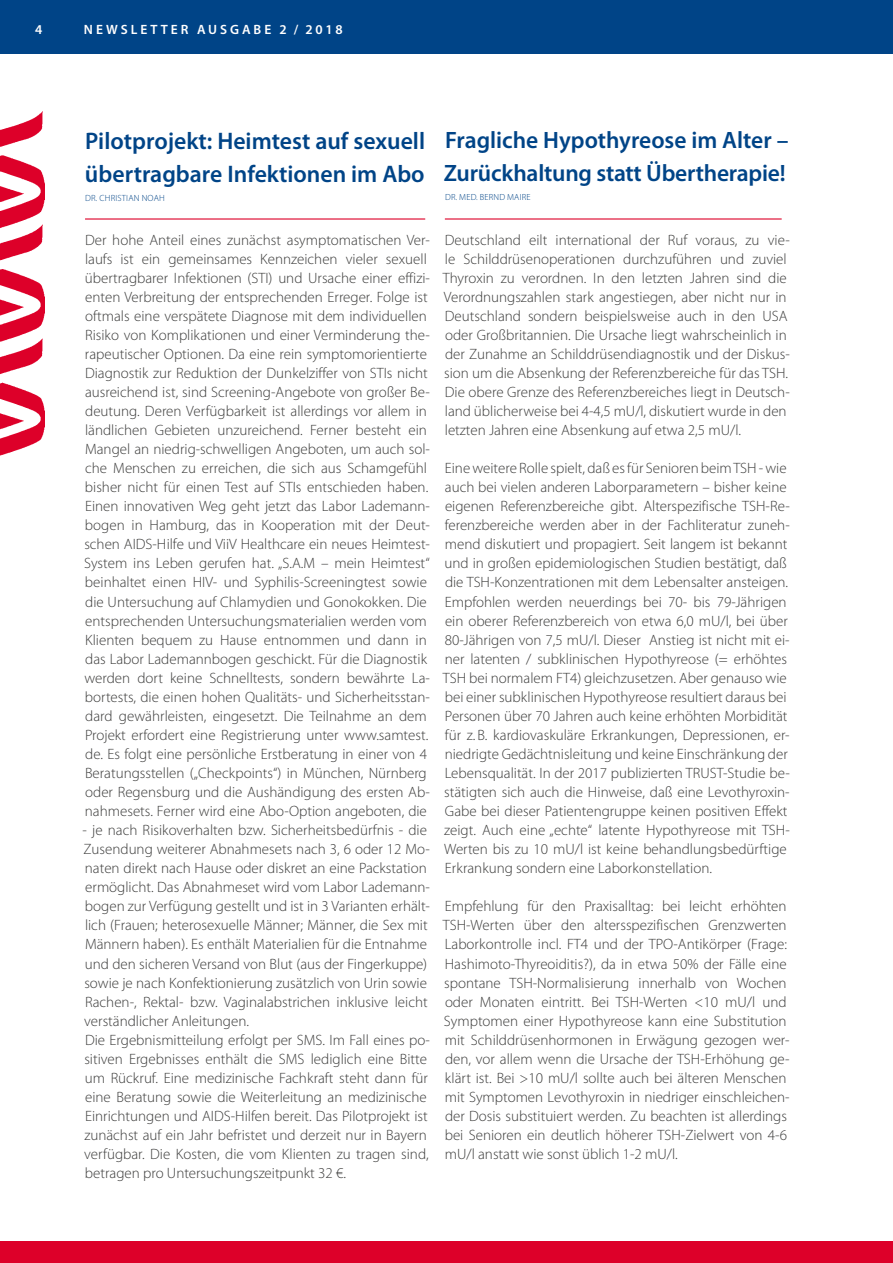
<style>
.page{position:relative;width:893px;height:1263px;background:#fff}
.page>*{position:absolute;margin:0;border:0;box-sizing:border-box;transform-origin:0 0}
.t1{font:600 24px/33px "Myriad Pro";color:#004487}
.t2{font:600 23.7px/32.7px "Myriad Pro";letter-spacing:-.01em;color:#004487}
.t3{font:300 15px/19px "Myriad Pro";color:#3b3b3a}
.t4{font:600 13.5px "Myriad Pro";letter-spacing:.22em;color:#fff}
.t5{font:300 9px "Myriad Pro";letter-spacing:.02em;color:#004487}
.t6{font:300 8.85px "Myriad Pro";letter-spacing:.02em;color:#004487}
</style>
<div class="page">
<div style="left:0;top:1242px;width:893px;height:21px;background:#dd0029"></div>
<div style="left:0;top:0;width:893px;height:53px;background:#004487"></div>
<img style="left:0;top:111px;width:45px;height:345px">
<hr style="left:445px;top:218px;width:337px;height:2px;background:#dd0029">
<hr style="left:85px;top:218px;width:340px;height:2px;background:#dd0029">
<p class="t4" style="left:35px;top:22px;width:9px">4</p>
<p class="t4" style="left:84px;top:22px;width:260px">NEWSLETTER AUSGABE 2 / 2018</p>
<h1 class="t1" style="left:85px;top:125px;width:342px">Pilotprojekt: Heimtest auf sexuell übertragbare Infektionen im Abo</h1>
<p class="t5" style="left:85px;top:193px;width:81px">DR. CHRISTIAN NOAH</p>
<p class="t3" style="left:84px;top:230px;width:347px">Der hohe Anteil eines zunächst asymptomatischen Ver&shy;laufs ist ein gemeinsames Kennzeichen vieler sexuell übertragbarer Infektionen (STI) und Ursache einer effizi&shy;enten Verbreitung der entsprechenden Erreger. Folge ist oftmals eine verspätete Diagnose mit dem individuellen Risiko von Komplikationen und einer Verminderung the&shy;rapeutischer Optionen. Da eine rein symptomorientierte Diagnostik zur Reduktion der Dunkelziffer von STIs nicht ausreichend ist, sind Screening-Angebote von großer Be&shy;deutung. Deren Verfügbarkeit ist allerdings vor allem in ländlichen Gebieten unzureichend. Ferner besteht ein Mangel an niedrig-schwelligen Angeboten, um auch sol&shy;che Menschen zu erreichen, die sich aus Schamgefühl bisher nicht für einen Test auf STIs entschieden haben.<br>Einen innovativen Weg geht jetzt das Labor Lademann&shy;bogen in Hamburg, das in Kooperation mit der Deut&shy;schen AIDS-Hilfe und ViiV Healthcare ein neues Heimtest-System ins Leben gerufen hat. „S.A.M – mein Heimtest“ beinhaltet einen HIV- und Syphilis-Screeningtest sowie die Untersuchung auf Chlamydien und Gonokokken. Die entsprechenden Untersuchungsmaterialien werden vom Klienten bequem zu Hause entnommen und dann in das Labor Lademannbogen geschickt. Für die Diagnostik werden dort keine Schnelltests, sondern bewährte La&shy;bortests, die einen hohen Qualitäts- und Sicherheitsstan&shy;dard gewährleisten, eingesetzt. Die Teilnahme an dem Projekt erfordert eine Registrierung unter www.samtest. de. Es folgt eine persönliche Erstberatung in einer von 4<br>Beratungsstellen („Checkpoints“) in München, Nürnberg oder Regensburg und die Aushändigung des ersten Ab&shy;nahmesets. Ferner wird eine Abo-Option angeboten, die</p>
<p class="t3" style="left:83px;top:821px;width:349px">- je nach Risikoverhalten bzw. Sicherheitsbedürfnis - die Zusendung weiterer Abnahmesets nach 3, 6 oder 12 Mo&shy;naten direkt nach Hause oder diskret an eine Packstation ermöglicht. Das Abnahmeset wird vom Labor Lademann&shy;bogen zur Verfügung gestellt und ist in 3 Varianten erhält&shy;lich (Frauen; heterosexuelle Männer; Männer, die Sex mit Männern haben). Es enthält Materialien für die Entnahme und den sicheren Versand von Blut (aus der Fingerkuppe) sowie je nach Konfektionierung zusätzlich von Urin sowie Rachen-, Rektal- bzw. Vaginalabstrichen inklusive leicht verständlicher Anleitungen.<br>Die Ergebnismitteilung erfolgt per SMS. Im Fall eines po&shy;sitiven Ergebnisses enthält die SMS lediglich eine Bitte um Rückruf. Eine medizinische Fachkraft steht dann für eine Beratung sowie die Weiterleitung an medizinische Einrichtungen und AIDS-Hilfen bereit. Das Pilotprojekt ist zunächst auf ein Jahr befristet und derzeit nur in Bayern verfügbar. Die Kosten, die vom Klienten zu tragen sind, betragen pro Untersuchungszeitpunkt 32 €.</p>
<h2 class="t2" style="left:444px;top:124px;width:346px">Fragliche Hypothyreose im Alter –<br>Zurückhaltung statt Übertherapie!</h2>
<p class="t6" style="left:445px;top:192px;width:87px">DR. MED. BERND MAIRE</p>
<p class="t3" style="left:443px;top:230px;width:348px">Deutschland eilt international der Ruf voraus, zu vie&shy;le Schilddrüsenoperationen durchzuführen und zuviel Thyroxin zu verordnen. In den letzten Jahren sind die Verordnungszahlen stark angestiegen, aber nicht nur in Deutschland sondern beispielsweise auch in den USA oder Großbritannien. Die Ursache liegt wahrscheinlich in der Zunahme an Schilddrüsendiagnostik und der Diskus&shy;sion um die Absenkung der Referenzbereiche für das TSH.<br>Die obere Grenze des Referenzbereiches liegt in Deutsch&shy;land üblicherweise bei 4-4,5 mU/l, diskutiert wurde in den letzten Jahren eine Absenkung auf etwa 2,5 mU/l.</p>
<p class="t3" style="left:443px;top:459px;width:348px">Eine weitere Rolle spielt, daß es für Senioren beim TSH - wie auch bei vielen anderen Laborparametern – bisher keine eigenen Referenzbereiche gibt. Alterspezifische TSH-Re&shy;ferenzbereiche werden aber in der Fachliteratur zuneh&shy;mend diskutiert und propagiert. Seit langem ist bekannt und in großen epidemiologischen Studien bestätigt, daß die TSH-Konzentrationen mit dem Lebensalter ansteigen.<br>Empfohlen werden neuerdings bei 70- bis 79-Jährigen ein oberer Referenzbereich von etwa 6,0 mU/l, bei über 80-Jährigen von 7,5 mU/l. Dieser Anstieg ist nicht mit ei&shy;ner latenten / subklinischen Hypothyreose (= erhöhtes TSH bei normalem FT4) gleichzusetzen. Aber genauso wie bei einer subklinischen Hypothyreose resultiert daraus bei Personen über 70 Jahren auch keine erhöhten Morbidität für z.B. kardiovaskuläre Erkrankungen, Depressionen, er&shy;niedrigte Gedächtnisleitung und keine Einschränkung der Lebensqualität. In der 2017 publizierten TRUST-Studie be&shy;stätigten sich auch die Hinweise, daß eine Levothyroxin-Gabe bei dieser Patientengruppe keinen positiven Effekt zeigt. Auch eine „echte“ latente Hypothyreose mit TSH-Werten bis zu 10 mU/l ist keine behandlungsbedürftige Erkrankung sondern eine Laborkonstellation.</p>
<p class="t3" style="left:443px;top:897px;width:348px">Empfehlung für den Praxisalltag: bei leicht erhöhten TSH-Werten über den altersspezifischen Grenzwerten Laborkontrolle incl. FT4 und der TPO-Antikörper (Frage:<br>Hashimoto-Thyreoiditis?), da in etwa 50% der Fälle eine spontane TSH-Normalisierung innerhalb von Wochen oder Monaten eintritt. Bei TSH-Werten &lt;10 mU/l und Symptomen einer Hypothyreose kann eine Substitution mit Schilddrüsenhormonen in Erwägung gezogen wer&shy;den, vor allem wenn die Ursache der TSH-Erhöhung ge&shy;klärt ist. Bei &gt;10 mU/l sollte auch bei älteren Menschen mit Symptomen Levothyroxin in niedriger einschleichen&shy;der Dosis substituiert werden. Zu beachten ist allerdings bei Senioren ein deutlich höherer TSH-Zielwert von 4-6 mU/l anstatt wie sonst üblich 1-2 mU/l.</p>
</div>
